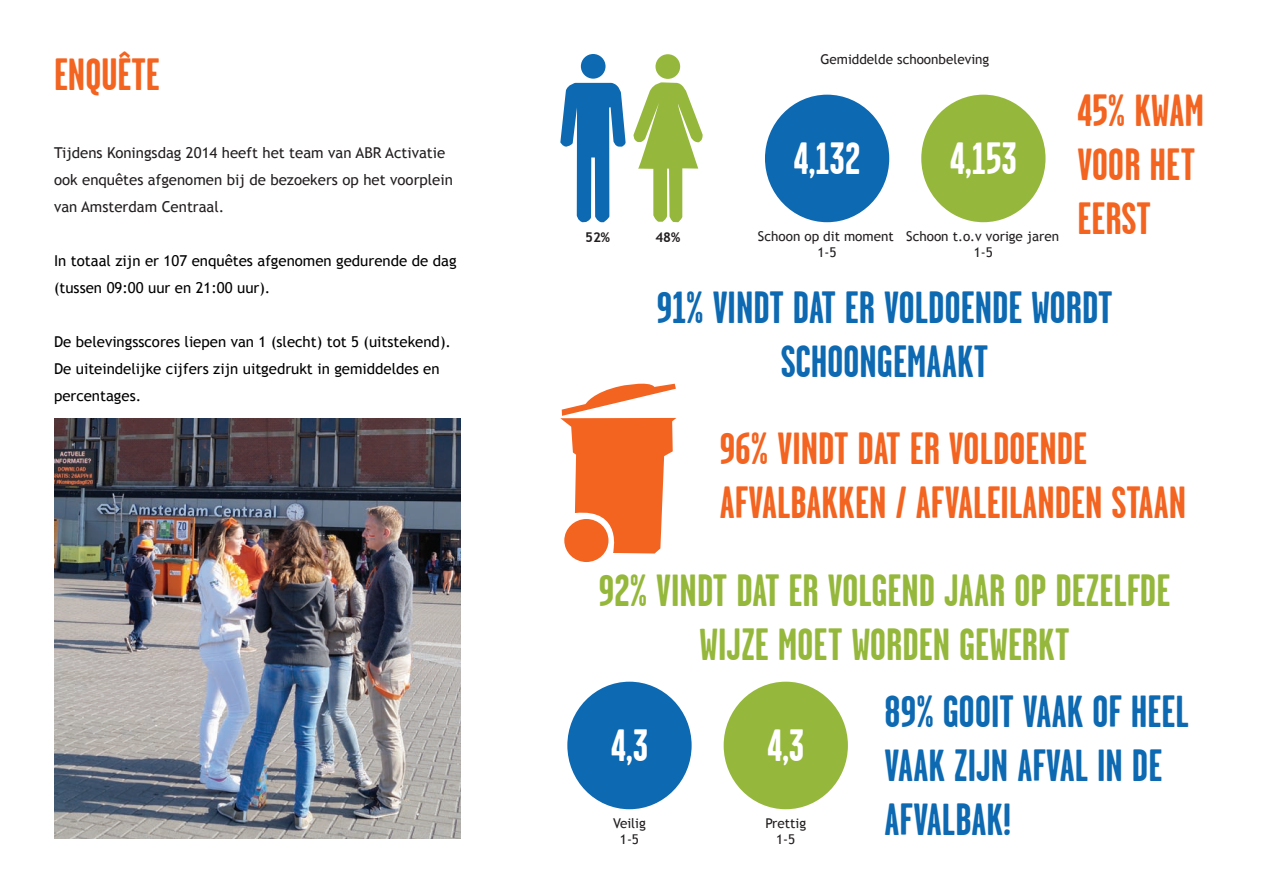
<style>
.page{position:relative;width:1263px;height:893px;background:#fff}
.page>*{position:absolute;margin:0;border:0;box-sizing:border-box;transform-origin:0 0}
.t1{font:700 45px/54px "Garage Gothic";color:#0d69b1;text-align:center}
.t2{font:700 45px/54px "Garage Gothic";color:#f36421}
.t3{font:700 45px/54px "Garage Gothic";color:#95b83c;text-align:center}
.t4{font:700 45px "Garage Gothic";color:#fff}
.t5{font:15px/27px "Trebuchet MS";color:#000}
.t6{font:15px/27px "Trebuchet MS";color:#231f20}
.t7{font:13.5px/16.2px "Trebuchet MS";color:#231f20;text-align:center}
.t8{font:700 13.5px "Trebuchet MS";color:#231f20}
</style>
<div class="page">
<div style="left:581px;top:54px;width:24px;height:25px;background:#0d69b1;border-radius:50%"></div>
<div style="left:655px;top:54px;width:25px;height:25px;background:#95b83c;border-radius:50%"></div>
<svg style="left:560px;top:83px;width:65px;height:139px"></svg>
<svg style="left:633px;top:82px;width:70px;height:140px"></svg>
<div style="left:564px;top:519px;width:44px;height:43px;background:#f36421;border-radius:50%"></div>
<svg style="left:560px;top:383px;width:116px;height:170px"></svg>
<img style="left:54px;top:418px;width:406px;height:421px">
<div style="left:765px;top:95px;width:124px;height:127px;background:#0d69b1;border-radius:50%"></div>
<div style="left:921px;top:95px;width:124px;height:127px;background:#95b83c;border-radius:50%"></div>
<div style="left:567px;top:682px;width:125px;height:127px;background:#0d69b1;border-radius:50%"></div>
<div style="left:724px;top:682px;width:124px;height:127px;background:#95b83c;border-radius:50%"></div>
<h1 class="t2" style="left:54px;top:48px;width:107px">ENQUÊTE</h1>
<p class="t6" style="left:54px;top:139px;width:400px">Tijdens Koningsdag 2014 heeft het team van ABR Activatie ook enquêtes afgenomen bij de bezoekers op het voorplein van Amsterdam Centraal.</p>
<p class="t5" style="left:54px;top:247px;width:404px">In totaal zijn er 107 enquêtes afgenomen gedurende de dag (tussen 09:00 uur en 21:00 uur).</p>
<p class="t5" style="left:54px;top:328px;width:398px">De belevingsscores liepen van 1 (slecht) tot 5 (uitstekend).<br>De uiteindelijke cijfers zijn uitgedrukt in gemiddeldes en percentages.</p>
<p class="t8" style="left:585px;top:229px;width:27px">52%</p>
<p class="t8" style="left:655px;top:229px;width:27px">48%</p>
<p class="t7" style="left:820px;top:51px;width:171px">Gemiddelde schoonbeleving</p>
<h1 class="t4" style="left:794px;top:135px;width:68px">4,132</h1>
<h1 class="t4" style="left:950px;top:135px;width:68px">4,153</h1>
<p class="t7" style="left:758px;top:228px;width:137px">Schoon op dit moment<br>1-5</p>
<p class="t7" style="left:906px;top:228px;width:154px">Schoon t.o.v vorige jaren<br>1-5</p>
<h1 class="t2" style="left:1077px;top:84px;width:128px">45% KWAM<br>VOOR HET<br>EERST</h1>
<h1 class="t1" style="left:657px;top:280px;width:457px">91% VINDT DAT ER VOLDOENDE WORDT<br>SCHOONGEMAAKT</h1>
<h1 class="t2" style="left:720px;top:422px;width:468px">96% VINDT DAT ER VOLDOENDE<br>AFVALBAKKEN / AFVALEILANDEN STAAN</h1>
<h1 class="t3" style="left:599px;top:564px;width:573px">92% VINDT DAT ER VOLGEND JAAR OP DEZELFDE<br>WIJZE MOET WORDEN GEWERKT</h1>
<h1 class="t4" style="left:611px;top:722px;width:38px">4,3</h1>
<p class="t7" style="left:613px;top:815px;width:34px">Veilig<br>1-5</p>
<h1 class="t4" style="left:767px;top:722px;width:38px">4,3</h1>
<p class="t7" style="left:765px;top:815px;width:42px">Prettig<br>1-5</p>
<h1 class="t1" style="left:885px;top:685px;width:306px;text-align:left">89% GOOIT VAAK OF HEEL<br>VAAK ZIJN AFVAL IN DE<br>AFVALBAK!</h1>
</div>
